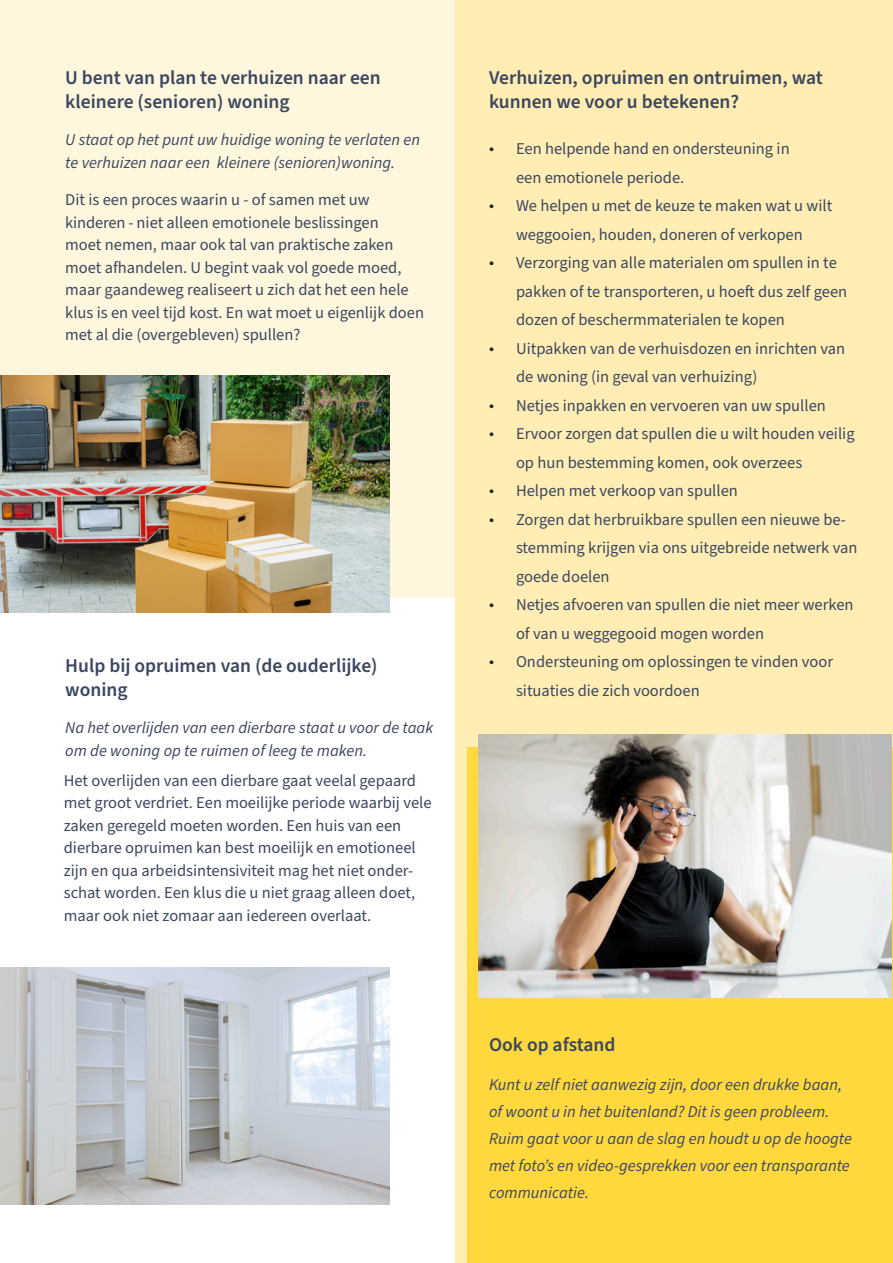
<style>
.page{position:relative;width:893px;height:1263px;background:#fff}
.page>*{position:absolute;margin:0;border:0;box-sizing:border-box;transform-origin:0 0}
.t1{font:600 19.5px/24px "Source Sans Pro";color:#3c4760}
.t2{font:16.5px/22.5px "Source Sans Pro";color:#3c4760}
.t3{font:italic 16.5px/27px "Source Sans Pro";color:#3c4760}
.s1{font-family:"Myriad Pro";font-size:18px;color:#231f20}
</style>
<div class="page">
<div style="left:0;top:0;width:455px;height:597px;background:#fef7dd"></div>
<div style="left:455px;top:0;width:438px;height:1263px;background:#ffedb3"></div>
<img style="left:0;top:967px;width:390px;height:237px">
<img style="left:0;top:375px;width:390px;height:238px">
<div style="left:468px;top:748px;width:425px;height:515px;background:#ffd83e"></div>
<img style="left:479px;top:734px;width:413px;height:264px">
<p class="t1" style="left:65px;top:66px;width:317px">U bent van plan te verhuizen naar een kleinere (senioren) woning</p>
<p class="t3" style="left:65px;top:129px;width:356px;line-height:22.5px">U staat op het punt uw huidige woning te verlaten en te verhuizen naar een kleinere (senioren)woning.</p>
<p class="t2" style="left:65px;top:189px;width:360px">Dit is een proces waarin u - of samen met uw kinderen - niet alleen emotionele beslissingen<br>moet nemen, maar ook tal van praktische zaken moet afhandelen. U begint vaak vol goede moed, maar gaandeweg realiseert u zich dat het een hele klus is en veel tijd kost. En wat moet u eigenlijk doen met al die (overgebleven) spullen?</p>
<p class="t1" style="left:65px;top:654px;width:314px">Hulp bij opruimen van (de ouderlijke) woning</p>
<p class="t3" style="left:65px;top:717px;width:370px;line-height:22.5px">Na het overlijden van een dierbare staat u voor de taak om de woning op te ruimen of leeg te maken.</p>
<p class="t2" style="left:64px;top:770px;width:369px">Het overlijden van een dierbare gaat veelal gepaard met groot verdriet. Een moeilijke periode waarbij vele zaken geregeld moeten worden. Een huis van een dierbare opruimen kan best moeilijk en emotioneel zijn en qua arbeidsintensiviteit mag het niet onder&shy;schat worden. Een klus die u niet graag alleen doet, maar ook niet zomaar aan iedereen overlaat.</p>
<p class="t1" style="left:489px;top:66px;width:335px">Verhuizen, opruimen en ontruimen, wat kunnen we voor u betekenen?</p>
<p class="t2" style="left:516px;top:135px;width:275px;line-height:28.5px;text-indent:-27px"><span class="s1">•</span> Een helpende hand en ondersteuning in een emotionele periode.</p>
<p class="t2" style="left:489px;top:192px;width:345px;line-height:28.5px;text-align:center"><span class="s1">•</span> We helpen u met de keuze te maken wat u wilt weggooien, houden, doneren of verkopen</p>
<p class="t2" style="left:516px;top:249px;width:333px;line-height:28.5px;text-indent:-27px"><span class="s1">•</span> Verzorging van alle materialen om spullen in te pakken of te transporteren, u hoeft dus zelf geen dozen of beschermmaterialen te kopen</p>
<p class="t2" style="left:516px;top:335px;width:331px;line-height:28.5px;text-indent:-27px"><span class="s1">•</span> Uitpakken van de verhuisdozen en inrichten van de woning (in geval van verhuizing)</p>
<p class="t2" style="left:489px;top:395px;width:338px"><span class="s1">•</span> Netjes inpakken en vervoeren van uw spullen</p>
<p class="t2" style="left:516px;top:420px;width:340px;line-height:28.5px;text-indent:-27px"><span class="s1">•</span> Ervoor zorgen dat spullen die u wilt houden veilig op hun bestemming komen, ook overzees</p>
<p class="t2" style="left:489px;top:480px;width:250px"><span class="s1">•</span> Helpen met verkoop van spullen</p>
<p class="t2" style="left:516px;top:506px;width:343px;line-height:28.5px;text-indent:-27px"><span class="s1">•</span> Zorgen dat herbruikbare spullen een nieuwe be&shy;stemming krijgen via ons uitgebreide netwerk van goede doelen</p>
<p class="t2" style="left:516px;top:591px;width:339px;line-height:28.5px;text-indent:-27px"><span class="s1">•</span> Netjes afvoeren van spullen die niet meer werken of van u weggegooid mogen worden</p>
<p class="t2" style="left:516px;top:648px;width:319px;line-height:28.5px;text-indent:-27px"><span class="s1">•</span> Ondersteuning om oplossingen te vinden voor situaties die zich voordoen</p>
<p class="t1" style="left:489px;top:1033px;width:128px">Ook op afstand</p>
<p class="t3" style="left:489px;top:1071px;width:365px">Kunt u zelf niet aanwezig zijn, door een drukke baan, of woont u in het buitenland? Dit is geen probleem.<br>Ruim gaat voor u aan de slag en houdt u op de hoogte met foto’s en video-gesprekken voor een transparante communicatie.</p>
</div>
